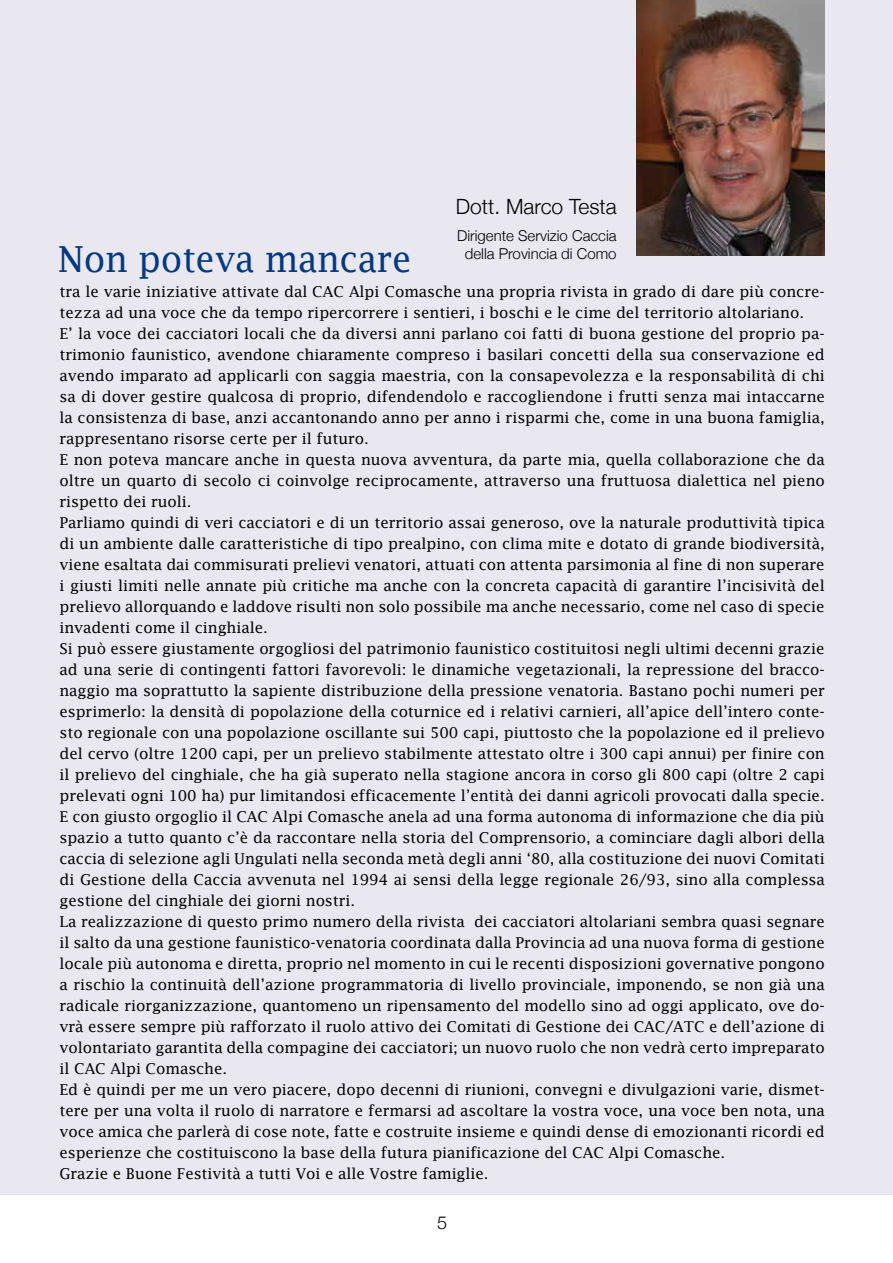
<style>
.page{position:relative;width:893px;height:1263px;background:#fff}
.page>*{position:absolute;margin:0;border:0;box-sizing:border-box;transform-origin:0 0}
.t1{font:36px "Lucida Fax";letter-spacing:-.01em;color:#003882;scale:.96 1}
.t2{font:300 21px "Helvetica Neue";color:#000}
.t3{font:300 18px "Helvetica Neue";color:#000}
.t4{font:15px/21px "Lucida Fax";letter-spacing:-.005em;color:#000}
.t5{font:300 15px/18px "Helvetica Neue";color:#000;text-align:center}
</style>
<div class="page">
<div style="left:0;top:0;width:893px;height:1195px;background:#e9e8f1"></div>
<img style="left:636px;top:0;width:189px;height:255px">
<h2 class="t2" style="left:456px;top:189px;width:162px">Dott. Marco Testa</h2>
<p class="t5" style="left:457px;top:226px;width:161px">Dirigente Servizio Caccia della Provincia di Como</p>
<h1 class="t1" style="left:58px;top:238px;width:370px">Non poteva mancare</h1>
<p class="t4" style="left:60px;top:281px;width:767px">tra le varie iniziative attivate dal CAC Alpi Comasche una propria rivista in grado di dare più concre&shy;tezza ad una voce che da tempo ripercorrere i sentieri, i boschi e le cime del territorio altolariano.<br>E’ la voce dei cacciatori locali che da diversi anni parlano coi fatti di buona gestione del proprio pa&shy;trimonio faunistico, avendone chiaramente compreso i basilari concetti della sua conservazione ed avendo imparato ad applicarli con saggia maestria, con la consapevolezza e la responsabilità di chi sa di dover gestire qualcosa di proprio, difendendolo e raccogliendone i frutti senza mai intaccarne la consistenza di base, anzi accantonando anno per anno i risparmi che, come in una buona famiglia, rappresentano risorse certe per il futuro.<br>E non poteva mancare anche in questa nuova avventura, da parte mia, quella collaborazione che da oltre un quarto di secolo ci coinvolge reciprocamente, attraverso una fruttuosa dialettica nel pieno rispetto dei ruoli.<br>Parliamo quindi di veri cacciatori e di un territorio assai generoso, ove la naturale produttività tipica di un ambiente dalle caratteristiche di tipo prealpino, con clima mite e dotato di grande biodiversità, viene esaltata dai commisurati prelievi venatori, attuati con attenta parsimonia al fine di non superare i giusti limiti nelle annate più critiche ma anche con la concreta capacità di garantire l’incisività del prelievo allorquando e laddove risulti non solo possibile ma anche necessario, come nel caso di specie invadenti come il cinghiale.<br>Si può essere giustamente orgogliosi del patrimonio faunistico costituitosi negli ultimi decenni grazie ad una serie di contingenti fattori favorevoli: le dinamiche vegetazionali, la repressione del bracco&shy;naggio ma soprattutto la sapiente distribuzione della pressione venatoria. Bastano pochi numeri per esprimerlo: la densità di popolazione della coturnice ed i relativi carnieri, all’apice dell’intero conte&shy;sto regionale con una popolazione oscillante sui 500 capi, piuttosto che la popolazione ed il prelievo del cervo (oltre 1200 capi, per un prelievo stabilmente attestato oltre i 300 capi annui) per finire con il prelievo del cinghiale, che ha già superato nella stagione ancora in corso gli 800 capi (oltre 2 capi prelevati ogni 100 ha) pur limitandosi efficacemente l’entità dei danni agricoli provocati dalla specie.<br>E con giusto orgoglio il CAC Alpi Comasche anela ad una forma autonoma di informazione che dia più spazio a tutto quanto c’è da raccontare nella storia del Comprensorio, a cominciare dagli albori della caccia di selezione agli Ungulati nella seconda metà degli anni ‘80, alla costituzione dei nuovi Comitati di Gestione della Caccia avvenuta nel 1994 ai sensi della legge regionale 26/93, sino alla complessa gestione del cinghiale dei giorni nostri.<br>La realizzazione di questo primo numero della rivista dei cacciatori altolariani sembra quasi segnare il salto da una gestione faunistico-venatoria coordinata dalla Provincia ad una nuova forma di gestione locale più autonoma e diretta, proprio nel momento in cui le recenti disposizioni governative pongono a rischio la continuità dell’azione programmatoria di livello provinciale, imponendo, se non già una radicale riorganizzazione, quantomeno un ripensamento del modello sino ad oggi applicato, ove do&shy;vrà essere sempre più rafforzato il ruolo attivo dei Comitati di Gestione dei CAC/ATC e dell’azione di volontariato garantita della compagine dei cacciatori; un nuovo ruolo che non vedrà certo impreparato il CAC Alpi Comasche.<br>Ed è quindi per me un vero piacere, dopo decenni di riunioni, convegni e divulgazioni varie, dismet&shy;tere per una volta il ruolo di narratore e fermarsi ad ascoltare la vostra voce, una voce ben nota, una voce amica che parlerà di cose note, fatte e costruite insieme e quindi dense di emozionanti ricordi ed esperienze che costituiscono la base della futura pianificazione del CAC Alpi Comasche.<br>Grazie e Buone Festività a tutti Voi e alle Vostre famiglie.</p>
<p class="t3" style="left:437px;top:1208px;width:12px">5</p>
</div>
